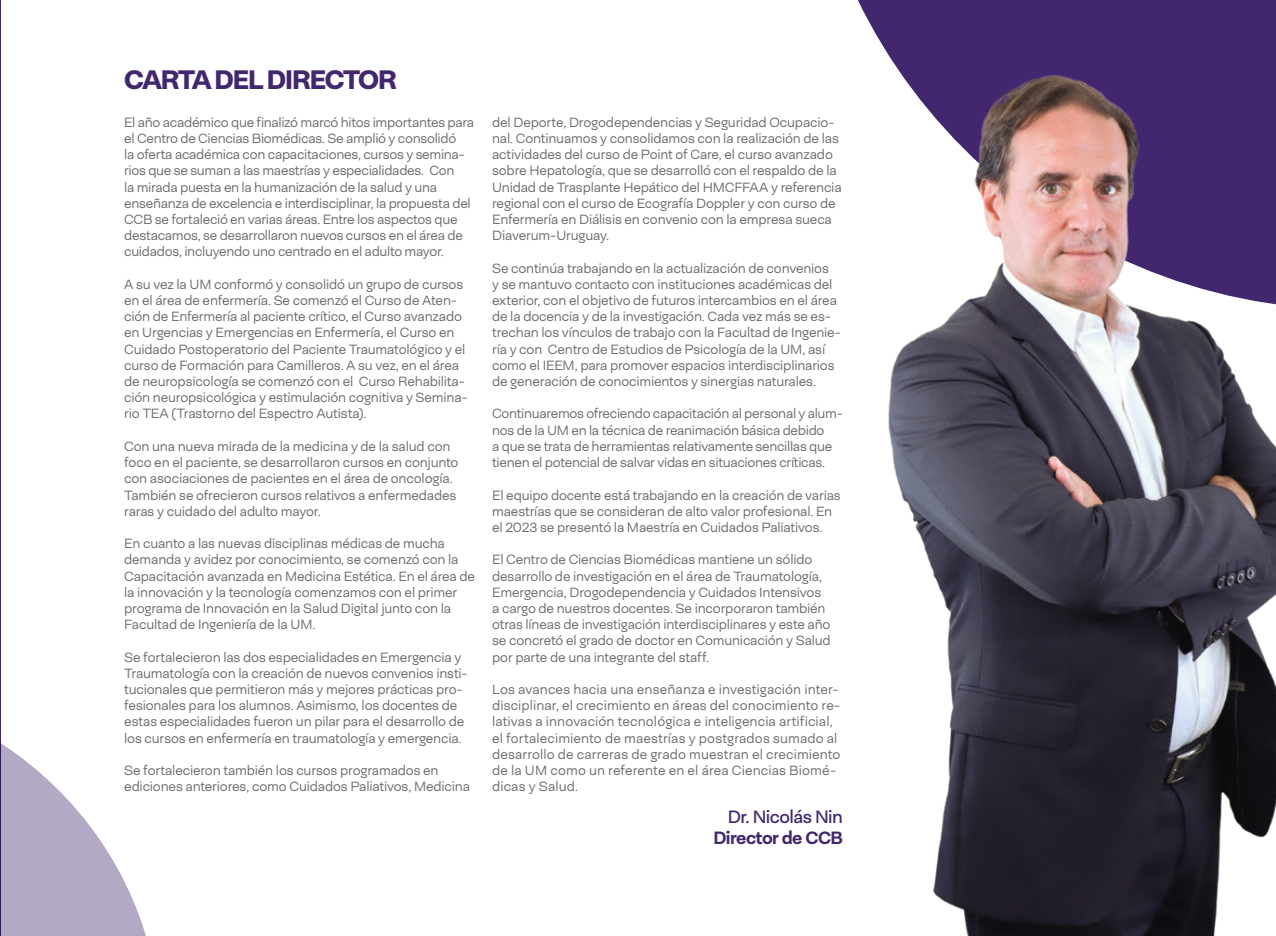
<style>
.page{position:relative;width:1276px;height:936px;background:#fff}
.page>*{position:absolute;margin:0;border:0;box-sizing:border-box;transform-origin:0 0}
.t1{font:900 27px "Neogrotesk Ess";letter-spacing:-.04em;color:#42276e}
.t2{font:18px "Neogrotesk Ess";letter-spacing:-.03em;color:#42276e}
.t3{font:700 18px "Neogrotesk Ess";letter-spacing:-.03em;color:#42276e}
.t4{font:300 13.5px/16.2px "Neogrotesk Ess";letter-spacing:-.015em;color:#68676c}
.t5{font:300 13.5px/16.2px "Neogrotesk Ess";letter-spacing:.005em;color:#68676c}
</style>
<div class="page">
<hr style="left:0;top:0;width:1px;height:935px;background:#42276e">
<svg style="left:0;top:743px;width:146px;height:192px"></svg>
<div style="left:858px;top:0;width:418px;height:47px;background:#42276e"></div>
<img style="left:883px;top:47px;width:393px;height:888px">
<h1 class="t1" style="left:124px;top:62px;width:274px">CARTA DEL DIRECTOR</h1>
<p class="t4" style="left:124px;top:114px;width:351px">El año académico que finalizó marcó hitos importantes para el Centro de Ciencias Biomédicas. Se amplió y consolidó<br>la oferta académica con capacitaciones, cursos y semina&shy;rios que se suman a las maestrías y especialidades. Con<br>la mirada puesta en la humanización de la salud y una enseñanza de excelencia e interdisciplinar, la propuesta del CCB se fortaleció en varias áreas. Entre los aspectos que destacamos, se desarrollaron nuevos cursos en el área de cuidados, incluyendo uno centrado en el adulto mayor.</p>
<p class="t4" style="left:124px;top:276px;width:345px">A su vez la UM conformó y consolidó un grupo de cursos en el área de enfermería. Se comenzó el Curso de Aten&shy;ción de Enfermería al paciente crítico, el Curso avanzado en Urgencias y Emergencias en Enfermería, el Curso en Cuidado Postoperatorio del Paciente Traumatológico y el curso de Formación para Camilleros. A su vez, en el área de neuropsicología se comenzó con el Curso Rehabilita&shy;ción neuropsicológica y estimulación cognitiva y Semina&shy;rio TEA (Trastorno del Espectro Autista).</p>
<p class="t4" style="left:124px;top:438px;width:336px">Con una nueva mirada de la medicina y de la salud con foco en el paciente, se desarrollaron cursos en conjunto con asociaciones de pacientes en el área de oncología.<br>También se ofrecieron cursos relativos a enfermedades raras y cuidado del adulto mayor.</p>
<p class="t4" style="left:124px;top:535px;width:352px">En cuanto a las nuevas disciplinas médicas de mucha demanda y avidez por conocimiento, se comenzó con la Capacitación avanzada en Medicina Estética. En el área de la innovación y la tecnología comenzamos con el primer programa de Innovación en la Salud Digital junto con la Facultad de Ingeniería de la UM.</p>
<p class="t4" style="left:124px;top:648px;width:345px">Se fortalecieron las dos especialidades en Emergencia y Traumatología con la creación de nuevos convenios insti&shy;tucionales que permitieron más y mejores prácticas pro&shy;fesionales para los alumnos. Asimismo, los docentes de estas especialidades fueron un pilar para el desarrollo de los cursos en enfermería en traumatología y emergencia.</p>
<p class="t4" style="left:124px;top:762px;width:347px">Se fortalecieron también los cursos programados en ediciones anteriores, como Cuidados Paliativos, Medicina</p>
<p class="t4" style="left:492px;top:114px;width:351px">del Deporte, Drogodependencias y Seguridad Ocupacio&shy;nal. Continuamos y consolidamos con la realización de las actividades del curso de Point of Care, el curso avanzado sobre Hepatología, que se desarrolló con el respaldo de la Unidad de Trasplante Hepático del HMCFFAA y referencia regional con el curso de Ecografía Doppler y con curso de Enfermería en Diálisis en convenio con la empresa sueca Diaverum-Uruguay.</p>
<p class="t4" style="left:492px;top:260px;width:350px">Se continúa trabajando en la actualización de convenios<br>y se mantuvo contacto con instituciones académicas del exterior, con el objetivo de futuros intercambios en el área de la docencia y de la investigación. Cada vez más se es&shy;trechan los vínculos de trabajo con la Facultad de Ingenie&shy;ría y con Centro de Estudios de Psicología de la UM, así como el IEEM, para promover espacios interdisciplinarios de generación de conocimientos y sinergias naturales.</p>
<p class="t4" style="left:492px;top:405px;width:352px">Continuaremos ofreciendo capacitación al personal y alum&shy;nos de la UM en la técnica de reanimación básica debido<br>a que se trata de herramientas relativamente sencillas que tienen el potencial de salvar vidas en situaciones críticas.</p>
<p class="t4" style="left:492px;top:486px;width:350px">El equipo docente está trabajando en la creación de varias maestrías que se consideran de alto valor profesional. En el 2023 se presentó la Maestría en Cuidados Paliativos.</p>
<p class="t4" style="left:492px;top:551px;width:340px">El Centro de Ciencias Biomédicas mantiene un sólido desarrollo de investigación en el área de Traumatología, Emergencia, Drogodependencia y Cuidados Intensivos a cargo de nuestros docentes. Se incorporaron también otras líneas de investigación interdisciplinares y este año se concretó el grado de doctor en Comunicación y Salud por parte de una integrante del staff.</p>
<p class="t5" style="left:492px;top:681px;width:350px">Los avances hacia una enseñanza e investigación inter&shy;disciplinar, el crecimiento en áreas del conocimiento re&shy;lativas a innovación tecnológica e inteligencia artificial, el fortalecimiento de maestrías y postgrados sumado al desarrollo de carreras de grado muestran el crecimiento de la UM como un referente en el área Ciencias Biomé&shy;dicas y Salud.</p>
<h2 class="t2" style="left:728px;top:805px;width:117px">Dr. Nicolás Nin</h2>
<h2 class="t3" style="left:713px;top:826px;width:131px">Director de CCB</h2>
</div>
